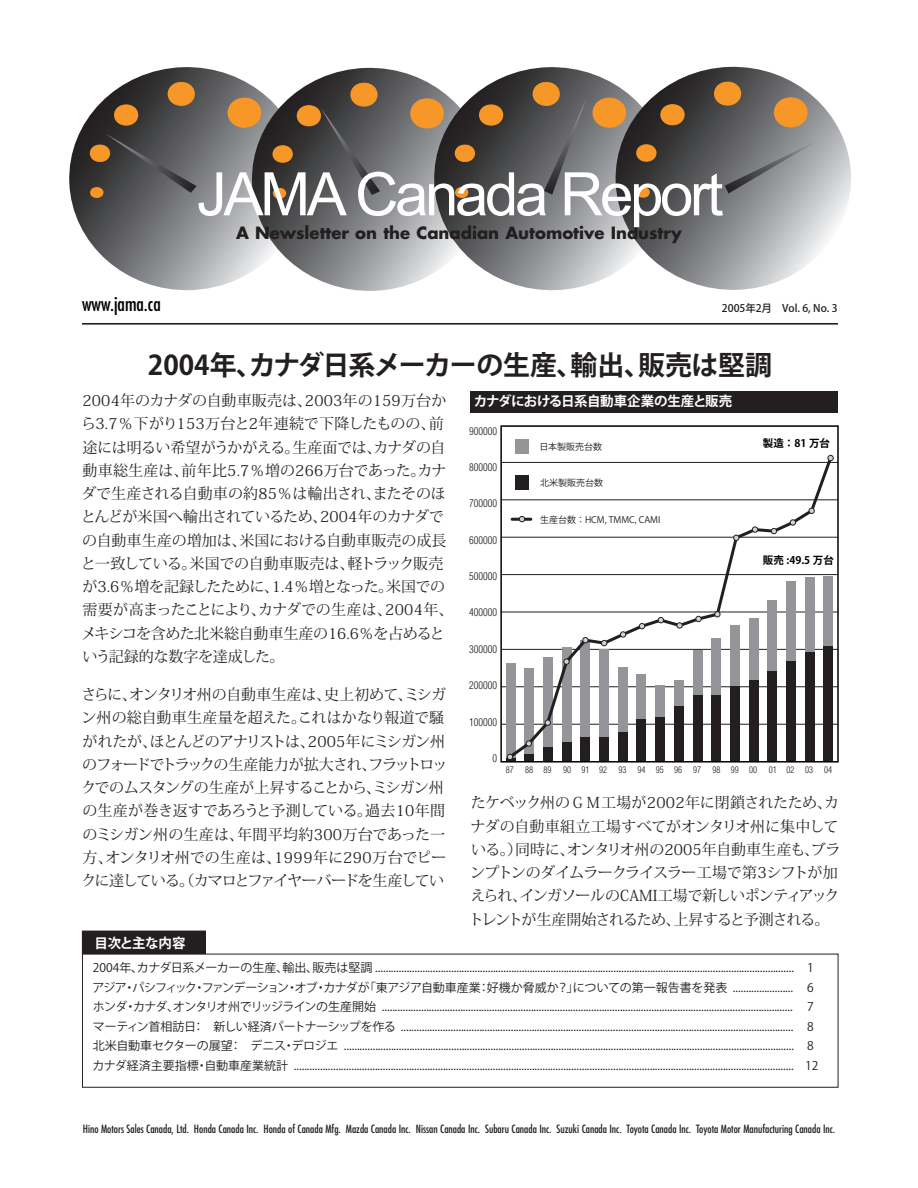
<style>
.page{position:relative;width:918px;height:1188px;background:#fff}
.page>*{position:absolute;margin:0;border:0;box-sizing:border-box;transform-origin:0 0}
.t1{font:60px "Arial";letter-spacing:-.055em;color:#fff}
.t2{font:27px "Koz Go Std Bold 90 pv RKSJ H";letter-spacing:-.02em;color:#231f20}
.t3{font:condensed 19.5px "Futura";color:#000}
.t4{font:700 16.5px "Futura";color:#231f20}
.t5{font:15px/23.2px "Koz Min Std Regular 90 pv RKSJ H";letter-spacing:-.015em;color:#231f20}
.t6{font:13.5px "Koz Go Std Bold 90 pv RKSJ H";letter-spacing:-.03em;color:#fff}
.t7{font:12px/19.5px "Koz Go Std Regular 90 pv RKSJ H";letter-spacing:-.02em;color:#231f20;text-align:justify}
.t8{font:condensed 11.1px "Futura";color:#231f20}
.t9{font:300 condensed 10.5px "Helvetica";color:#231f20}
.t10{font:10.5px "Koz Go Std Bold 90 pv RKSJ H";color:#000}
.t11{font:10.5px "Koz Go Std Medium 90 pv RKSJ H";color:#231f20}
.t12{font:9px "Koz Go Std Regular 90 pv RKSJ H";color:#231f20}
</style>
<div class="page">
<svg style="left:69px;top:67px;width:181px;height:224px"></svg>
<div style="left:229px;top:98px;width:31px;height:29px;background:#f79727;border-radius:50%"></div>
<div style="left:228px;top:97px;width:33px;height:31px;border:2px solid #f79727;border-radius:50%"></div>
<div style="left:169px;top:82px;width:24px;height:23px;background:#f79727;border-radius:50%"></div>
<div style="left:168px;top:82px;width:26px;height:24px;border:2px solid #f79727;border-radius:50%"></div>
<div style="left:115px;top:105px;width:22px;height:20px;background:#f79727;border-radius:50%"></div>
<div style="left:115px;top:104px;width:23px;height:22px;border:2px solid #f79727;border-radius:50%"></div>
<div style="left:91px;top:145px;width:18px;height:17px;background:#f79727;border-radius:50%"></div>
<div style="left:90px;top:144px;width:19px;height:18px;border:2px solid #f79727;border-radius:50%"></div>
<div style="left:92px;top:188px;width:10px;height:10px;background:#f79727;border-radius:50%"></div>
<div style="left:91px;top:187px;width:12px;height:11px;border:2px solid #f79727;border-radius:50%"></div>
<svg style="left:106px;top:134px;width:91px;height:59px;background:#515152"></svg>
<svg style="left:250px;top:67px;width:182px;height:224px;background:#878788"></svg>
<div style="left:412px;top:99px;width:31px;height:29px;background:#f79727;border-radius:50%"></div>
<div style="left:411px;top:98px;width:32px;height:31px;border:2px solid #f79727;border-radius:50%"></div>
<div style="left:352px;top:83px;width:24px;height:23px;background:#f79727;border-radius:50%"></div>
<div style="left:351px;top:82px;width:26px;height:25px;border:2px solid #f79727;border-radius:50%"></div>
<div style="left:298px;top:106px;width:22px;height:20px;background:#f79727;border-radius:50%"></div>
<div style="left:297px;top:105px;width:23px;height:22px;border:2px solid #f79727;border-radius:50%"></div>
<div style="left:274px;top:146px;width:17px;height:16px;background:#f79727;border-radius:50%"></div>
<div style="left:273px;top:145px;width:19px;height:18px;border:2px solid #f79727;border-radius:50%"></div>
<div style="left:274px;top:188px;width:11px;height:10px;background:#f79727;border-radius:50%"></div>
<div style="left:273px;top:188px;width:13px;height:11px;border:2px solid #f79727;border-radius:50%"></div>
<svg style="left:321px;top:107px;width:59px;height:88px;background:#545557"></svg>
<svg style="left:432px;top:67px;width:181px;height:224px;background:#838283"></svg>
<div style="left:594px;top:98px;width:31px;height:29px;background:#f79727;border-radius:50%"></div>
<div style="left:593px;top:97px;width:33px;height:31px;border:2px solid #f79727;border-radius:50%"></div>
<div style="left:534px;top:82px;width:24px;height:23px;background:#f79727;border-radius:50%"></div>
<div style="left:533px;top:82px;width:26px;height:24px;border:2px solid #f79727;border-radius:50%"></div>
<div style="left:480px;top:105px;width:22px;height:20px;background:#f79727;border-radius:50%"></div>
<div style="left:480px;top:104px;width:23px;height:22px;border:2px solid #f79727;border-radius:50%"></div>
<div style="left:456px;top:145px;width:18px;height:17px;background:#f79727;border-radius:50%"></div>
<div style="left:455px;top:144px;width:19px;height:18px;border:2px solid #f79727;border-radius:50%"></div>
<div style="left:456px;top:188px;width:11px;height:10px;background:#f79727;border-radius:50%"></div>
<div style="left:456px;top:187px;width:12px;height:11px;border:2px solid #f79727;border-radius:50%"></div>
<svg style="left:544px;top:99px;width:42px;height:96px;background:#6b6a6a"></svg>
<svg style="left:613px;top:67px;width:238px;height:223px"></svg>
<div style="left:775px;top:98px;width:31px;height:29px;background:#f79727;border-radius:50%"></div>
<div style="left:775px;top:97px;width:32px;height:31px;border:2px solid #f79727;border-radius:50%"></div>
<div style="left:715px;top:82px;width:25px;height:23px;background:#f79727;border-radius:50%"></div>
<div style="left:715px;top:81px;width:26px;height:25px;border:2px solid #f79727;border-radius:50%"></div>
<div style="left:662px;top:105px;width:21px;height:20px;background:#f79727;border-radius:50%"></div>
<div style="left:661px;top:104px;width:23px;height:22px;border:2px solid #f79727;border-radius:50%"></div>
<div style="left:638px;top:145px;width:17px;height:16px;background:#f79727;border-radius:50%"></div>
<div style="left:637px;top:144px;width:19px;height:18px;border:2px solid #f79727;border-radius:50%"></div>
<div style="left:638px;top:187px;width:10px;height:10px;background:#f79727;border-radius:50%"></div>
<div style="left:637px;top:187px;width:12px;height:11px;border:2px solid #f79727;border-radius:50%"></div>
<svg style="left:725px;top:140px;width:94px;height:54px;background:#86878a"></svg>
<hr style="left:501px;top:724px;width:337px;height:1px;background:#231f20">
<hr style="left:501px;top:686px;width:337px;height:1px;background:#231f20">
<hr style="left:501px;top:649px;width:337px;height:1px;background:#231f20">
<hr style="left:501px;top:612px;width:337px;height:1px;background:#231f20">
<hr style="left:501px;top:574px;width:337px;height:1px;background:#231f20">
<hr style="left:501px;top:537px;width:337px;height:1px;background:#231f20">
<hr style="left:501px;top:500px;width:337px;height:1px;background:#231f20">
<hr style="left:501px;top:462px;width:337px;height:1px;background:#231f20">
<div style="left:515px;top:440px;width:14px;height:14px;background:#939598"></div>
<div style="left:500px;top:425px;width:339px;height:338px;border:2px solid #000"></div>
<svg style="left:506px;top:454px;width:328px;height:308px"></svg>
<div style="left:470px;top:391px;width:368px;height:22px;background:#231f20"></div>
<div style="left:82px;top:931px;width:123px;height:23px;background:#231f20"></div>
<div style="left:82px;top:954px;width:756px;height:134px;border:1px solid #231f20"></div>
<hr style="left:82px;top:323px;width:756px;height:1px;background:#231f20">
<h1 class="t1" style="left:197px;top:160px;width:529px">JAMA Canada Report</h1>
<h3 class="t4" style="left:237px;top:225px;width:448px">A Newsletter on the Canadian Automotive Industry</h3>
<h3 class="t3" style="left:82px;top:295px;width:80px">www.jama.ca</h3>
<p class="t11" style="left:728px;top:302px;width:74px">005年2月 Vol.</p>
<p class="t11" style="left:813px;top:302px;width:18px">No.</p>
<h2 class="t2" style="left:148px;top:348px;width:626px">2004年、カナダ日系メーカーの生産、輸出、販売は堅調</h2>
<p class="t5" style="left:81px;top:389px;width:374px">2004年のカナダの自動車販売は、2003年の159万台から3.7％下がり153万台と2年連続で下降したものの、前途には明るい希望がうかがえる。生産面では、カナダの自動車総生産は、前年比5.7％増の266万台であった。カナダで生産される自動車の約85％は輸出され、またそのほとんどが米国へ輸出されているため、2004年のカナダでの自動車生産の増加は、米国における自動車販売の成長と一致している。米国での自動車販売は、軽トラック販売が3.6％増を記録したために、1.4％増となった。米国での需要が高まったことにより、カナダでの生産は、2004年、メキシコを含めた北米総自動車生産の16.6％を占めるという記録的な数字を達成した。</p>
<p class="t5" style="left:81px;top:683px;width:368px">さらに、オンタリオ州の自動車生産は、史上初めて、ミシガン州の総自動車生産量を超えた。これはかなり報道で騒がれたが、ほとんどのアナリストは、2005年にミシガン州のフォードでトラックの生産能力が拡大され、フラットロックでのムスタングの生産が上昇することから、ミシガン州の生産が巻き返すであろうと予測している。過去10年間のミシガン州の生産は、年間平均約300万台であった一方、オンタリオ州での生産は、1999年に290万台でピークに達している。カマロとファイヤーバードを生産してい</p>
<p class="t6" style="left:474px;top:392px;width:260px">カナダにおける日系自動車企業の生産と販売</p>
<p class="t9" style="left:469px;top:425px;width:29px">900000</p>
<p class="t9" style="left:474px;top:461px;width:25px">00000</p>
<p class="t9" style="left:474px;top:498px;width:25px">00000</p>
<p class="t9" style="left:469px;top:534px;width:29px">600000</p>
<p class="t9" style="left:469px;top:570px;width:29px">500000</p>
<p class="t9" style="left:469px;top:607px;width:29px">400000</p>
<p class="t9" style="left:469px;top:643px;width:29px">300000</p>
<p class="t9" style="left:469px;top:679px;width:29px">200000</p>
<p class="t9" style="left:469px;top:716px;width:29px">100000</p>
<p class="t10" style="left:763px;top:436px;width:69px">製造：81 万台</p>
<p class="t12" style="left:540px;top:441px;width:64px">日本製販売台数</p>
<p class="t12" style="left:540px;top:477px;width:64px">北米製販売台数</p>
<p class="t12" style="left:540px;top:514px;width:122px">生産台数：HCM, TMMC, CAMI</p>
<p class="t10" style="left:763px;top:554px;width:72px">販売 :49.5 万台</p>
<p class="t5" style="left:469px;top:791px;width:373px">たケベック州のＧＭ工場が2002年に閉鎖されたため、カナダの自動車組立工場すべてがオンタリオ州に集中している。同時に、オンタリオ州の2005年自動車生産も、ブランプトンのダイムラークライスラー工場で第3シフトが加えられ、インガソールのCAMI工場で新しいポンティアックトレントが生産開始されるため、上昇すると予測される。</p>
<p class="t6" style="left:95px;top:934px;width:92px">目次と主な内容</p>
<p class="t7" style="left:92px;top:959px;width:703px">2004年、カナダ日系メーカーの生産、輸出、販売は堅調 ................................................................................................................................................................アジア・パシフィックファンデーションオブ・カナダが「東アジア自動車産業：好機か脅威か？」についての第一報告書を発表 .......................ホンダ・カナダ、オンタリオ州でリッジラインの生産開始 .............................................................................................................................................................マーティン首相訪日</p>
<p class="t7" style="left:93px;top:1017px;width:727px;text-align:left;text-indent:121px">新しい経済パートナーシップを作る ......................................................................................................................................................<br>北米自動車セクターの展望： デニスデロジエ ............................................................................................................................................................................<br>カナダ経済主要指標・自動車産業統計 ............................................................................................................................................................................................... 12</p>
<p class="t8" style="left:81px;top:1123px;width:755px">Hino Motors Sales Canada, Ltd. Honda Canada Inc. Honda of Canada Mfg. Mazda Canada Inc. Ni san Canada Inc. Subar u C ada Inc. S uki C ada Inc. Toyota C ada Inc. Toyota Motor Manufacturing C ada Inc.</p>
<p class="t8" style="left:83px;top:1124px;width:225px">Hino Motors Sales Canada, Ltd. Honda Canada Inc. Honda of Ca</p>
<p class="t8" style="left:423px;top:1124px;width:5px">s</p>
<p class="t8" style="left:516px;top:1124px;width:10px">an</p>
<p class="t8" style="left:560px;top:1124px;width:10px">uz</p>
<p class="t8" style="left:586px;top:1124px;width:10px">an</p>
<p class="t8" style="left:655px;top:1124px;width:10px">an</p>
<p class="t8" style="left:799px;top:1124px;width:10px">an</p>
</div>
